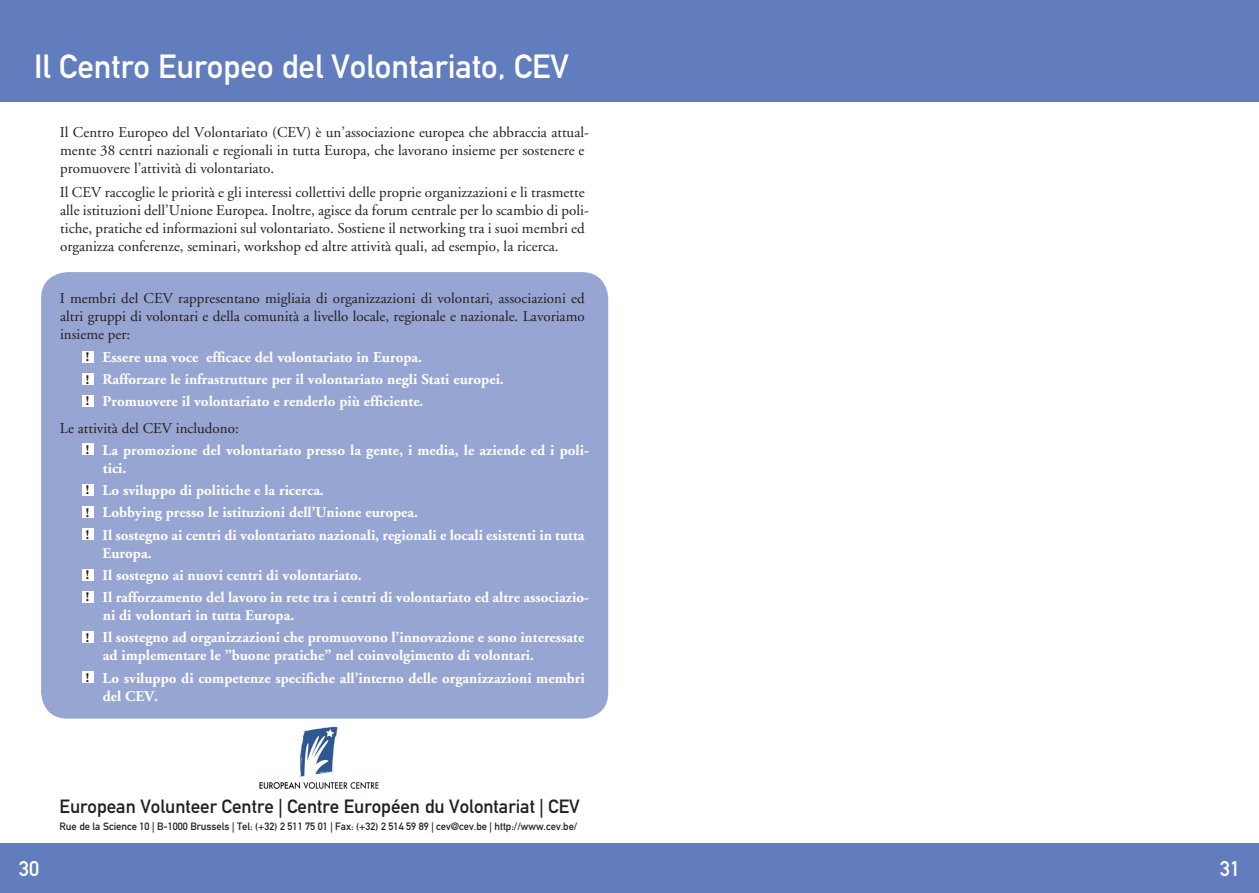
<style>
.page{position:relative;width:1259px;height:893px;background:#fff}
.page>*{position:absolute;margin:0;border:0;box-sizing:border-box;transform-origin:0 0}
.t1{font:33px "DIN Mittelschrift LT";color:#fff}
.t2{font:21px "DIN Mittelschrift LT";color:#fff}
.t3{font:18.9px "DIN Mittelschrift LT";color:#231f20}
.t4{font:700 15px/22.2px "Adobe Garamond LT";color:#fff}
.t5{font:15px/18px "Adobe Garamond LT";color:#231f20}
.t6{font:700 13.5px/22px "Adobe Garamond LT";color:#231f20;text-align:justify}
.t7{font:10.5px "DIN Mittelschrift LT";color:#231f20}
</style>
<div class="page">
<div style="left:0;top:0;width:629px;height:102px;background:#627dbd"></div>
<div style="left:0;top:843px;width:629px;height:50px;background:#627dbd"></div>
<div style="left:629px;top:0;width:630px;height:102px;background:#627dbd"></div>
<div style="left:629px;top:843px;width:630px;height:50px;background:#627dbd"></div>
<div style="left:42px;top:273px;width:565px;height:445px;background:#96a5d2;border-radius:26px"></div>
<div style="left:41px;top:272px;width:567px;height:447px;border:2px solid #96a5d2;border-radius:26px"></div>
<div style="left:82px;top:351px;width:11px;height:11px;background:#fff"></div>
<div style="left:82px;top:373px;width:11px;height:12px;background:#fff"></div>
<div style="left:82px;top:395px;width:11px;height:11px;background:#fff"></div>
<div style="left:82px;top:484px;width:11px;height:11px;background:#fff"></div>
<div style="left:82px;top:528px;width:11px;height:12px;background:#fff"></div>
<div style="left:82px;top:569px;width:11px;height:11px;background:#fff"></div>
<div style="left:82px;top:591px;width:11px;height:11px;background:#fff"></div>
<div style="left:82px;top:631px;width:11px;height:12px;background:#fff"></div>
<div style="left:82px;top:672px;width:11px;height:11px;background:#fff"></div>
<div style="left:82px;top:444px;width:11px;height:11px;background:#fff"></div>
<div style="left:82px;top:507px;width:11px;height:11px;background:#fff"></div>
<img style="left:300px;top:726px;width:38px;height:50px">
<img style="left:259px;top:782px;width:119px;height:7px">
<h1 class="t1" style="left:34px;top:55px;width:536px">Il Centro Europeo del Volontariato, CEV</h1>
<p class="t5" style="left:60px;top:125px;width:530px">Il Centro Europeo del Volontariato (CEV) è un’associazione europea che abbraccia attual&shy;mente 38 centri nazionali e regionali in tutta Europa, che lavorano insieme per sostenere e promuovere l’attività di volontariato.</p>
<p class="t5" style="left:60px;top:185px;width:530px">Il CEV raccoglie le priorità e gli interessi collettivi delle proprie organizzazioni e li trasmette alle istituzioni dell’Unione Europea. Inoltre, agisce da forum centrale per lo scambio di poli&shy;tiche, pratiche ed informazioni sul volontariato. Sostiene il networking tra i suoi membri ed organizza conferenze, seminari, workshop ed altre attività quali, ad esempio, la ricerca.</p>
<p class="t5" style="left:60px;top:291px;width:526px;text-align:justify">I membri del CEV rappresentano migliaia di organizzazioni di volontari, associazioni ed altri gruppi di volontari e della comunità a livello locale, regionale e nazionale. Lavoriamo insieme per:</p>
<p class="t4" style="left:102px;top:347px;width:403px">Essere una voce efficace del volontariato in Europa.<br>Rafforzare le infrastrutture per il volontariato negli Stati europei.<br>Promuovere il volontariato e renderlo più efficiente.</p>
<p class="t5" style="left:60px;top:420px;width:180px">Le attività del CEV includono:</p>
<p class="t4" style="left:103px;top:442px;width:488px;line-height:18px">La promozione del volontariato presso la gente, i media, le aziende ed i poli&shy;tici.</p>
<p class="t4" style="left:102px;top:481px;width:483px">Lo sviluppo di politiche e la ricerca.<br>Lobbying presso le istituzioni dell’Unione europea.<br>Il sostegno ai centri di volontariato nazionali, regionali e locali esistenti in tutta</p>
<p class="t4" style="left:102px;top:543px;width:488px">Europa.<br>Il sostegno ai nuovi centri di volontariato.<br>Il rafforzamento del lavoro in rete tra i centri di volontariato ed altre associazio-</p>
<p class="t4" style="left:102px;top:606px;width:483px">ni di volontari in tutta Europa.<br>Il sostegno ad organizzazioni che promuovono l’innovazione e sono interessate</p>
<p class="t4" style="left:103px;top:646px;width:483px">ad implementare le ”buone pratiche” nel coinvolgimento di volontari.<br>Lo sviluppo di competenze specifiche all’interno delle organizzazioni membri</p>
<p class="t4" style="left:103px;top:686px;width:57px">del CEV.</p>
<p class="t6" style="left:86px;top:347px;width:5px">! ! !</p>
<p class="t6" style="left:86px;top:440px;width:5px">!</p>
<p class="t6" style="left:86px;top:480px;width:5px">!</p>
<p class="t6" style="left:86px;top:524px;width:5px">!</p>
<p class="t6" style="left:86px;top:565px;width:5px">! !</p>
<p class="t6" style="left:86px;top:627px;width:5px">!</p>
<p class="t6" style="left:86px;top:668px;width:5px">!</p>
<p class="t6" style="left:86px;top:503px;width:5px">!</p>
<h2 class="t2" style="left:19px;top:861px;width:22px">30</h2>
<p class="t3" style="left:60px;top:799px;width:522px">European Volunteer Centre | Centre Européen du Volontariat | CEV</p>
<p class="t7" style="left:60px;top:822px;width:519px">Rue de la Science 10 | B-1000 Brussels | Tel: (+32) 2 511 75 01 | Fax: (+32) 2 514 59 89 | cev@cev.be | http://www.cev.be/</p>
<h2 class="t2" style="left:1220px;top:861px;width:22px">31</h2>
</div>
